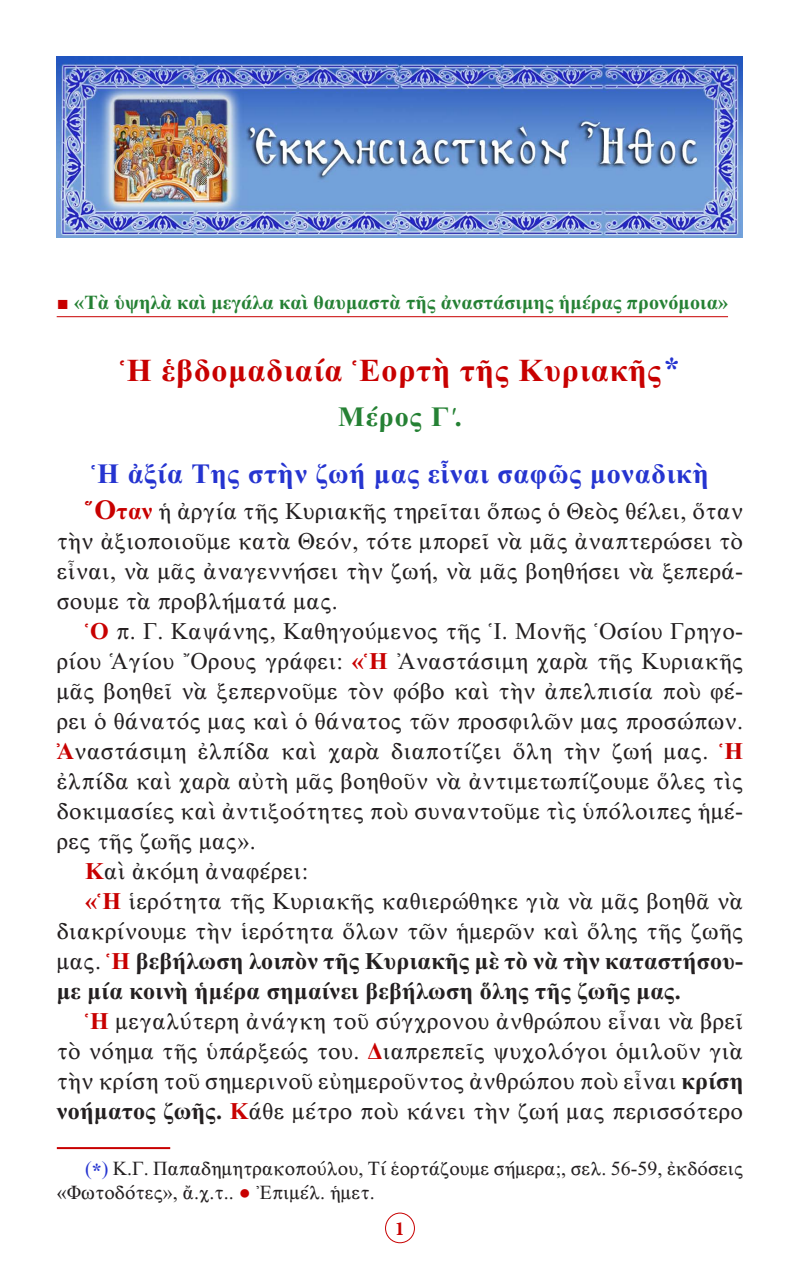
<style>
.page{position:relative;width:800px;height:1270px;background:#fff}
.page>*{position:absolute;margin:0;border:0;box-sizing:border-box;transform-origin:0 0}
.t1{font:32px "CTOS New Times Bold Test 1";letter-spacing:.03em;color:#c80000}
.t2{font:28px "CTOS New Times Bold Test 1";letter-spacing:.03em;color:#2534d0}
.t3{font:28px "CTOS New Times Bold Test 1";letter-spacing:.04em;color:#258134}
.t4{font:24px/30px "CTOS New Times Roman Test 1";letter-spacing:.015em;color:#231f20;text-align:justify}
.t5{font:20px/24px "CTOS New Times Roman Test 1";color:#231f20}
.t6{font:20px "CTOS New Times Bold Test 1";letter-spacing:.01em;color:#258134}
.t7{font:700 20px "Minion Pro";color:#c80000}
.s1{font-family:"Times New Roman";color:#c80000}
.s2{color:#2534d0}
.s3{font-family:"CTOS New Times Bold Test 1";font-size:28px;color:#c80000}
.s4{font-family:"CTOS New Times Bold Test 1";color:#c80000}
.s5{font-family:"CTOS New Times Bold Test 1"}
.s6{font-family:"CTOS New Times Bold Test 1";color:#2534d0}
.s7{color:#c80000}
</style>
<div class="page">
<div style="left:385px;top:1213px;width:30px;height:30px;border:1px solid #c80000;border-radius:50%"></div>
<hr style="left:57px;top:316px;width:671px;height:1px;background:#c80000">
<img style="left:57px;top:57px;width:685px;height:180px">
<hr style="left:57px;top:1147px;width:113px;height:2px;background:#c80000">
<p class="t6" style="left:57px;top:291px;width:673px"><span class="s1">■</span> «Τὰ ὑψηλὰ καὶ μεγάλα καὶ θαυμαστὰ τῆς ἀναστάσιμης ἡμέρας προνόμοια»</p>
<p class="t1" style="left:120px;top:352px;width:561px">Ἡ ἑβδομαδιαία Ἑορτὴ τῆς Κυριακῆς<span class="s2">*</span></p>
<p class="t3" style="left:338px;top:401px;width:125px">Μέρος Γ´.</p>
<p class="t2" style="left:91px;top:458px;width:619px">Ἡ ἀξία Της στὴν ζωή μας εἶναι σαφῶς μοναδικὴ</p>
<p class="t4" style="left:57px;top:496px;width:688px;text-indent:28px"><span class="s3">Ὅ</span><span class="s4">ταν</span> ἡ ἀργία τῆς Κυριακῆς τηρεῖται ὅπως ὁ Θεὸς θέλει, ὅταν τὴν ἀξιοποιοῦμε κατὰ Θεόν, τότε μπορεῖ νὰ μᾶς ἀναπτερώσει τὸ εἶναι, νὰ μᾶς ἀναγεννήσει τὴν ζωή, νὰ μᾶς βοηθήσει νὰ ξεπερά&shy;σουμε τὰ προβλήματά μας.</p>
<p class="t4" style="left:57px;top:616px;width:688px;text-indent:28px"><span class="s4">Ὁ</span> π. Γ. Καψάνης, Καθηγούμενος τῆς Ἱ. Μονῆς Ὁσίου Γρηγο&shy;ρίου Ἁγίου Ὄρους γράφει: <span class="s4">«Ἡ</span> Ἀναστάσιμη χαρὰ τῆς Κυριακῆς μᾶς βοηθεῖ νὰ ξεπερνοῦμε τὸν φόβο καὶ τὴν ἀπελπισία ποὺ φέ&shy;ρει ὁ θάνατός μας καὶ ὁ θάνατος τῶν προσφιλῶν μας προσώπων.<br><span class="s4">Ἀ</span>ναστάσιμη ἐλπίδα καὶ χαρὰ διαποτίζει ὅλη τὴν ζωή μας. <span class="s4">Ἡ </span>ἐλπίδα καὶ χαρὰ αὐτὴ μᾶς βοηθοῦν νὰ ἀντιμετωπίζουμε ὅλες τὶς δοκιμασίες καὶ ἀντιξοότητες ποὺ συναντοῦμε τὶς ὑπόλοιπες ἡμέ&shy;ρες τῆς ζωῆς μας».</p>
<p class="t4" style="left:85px;top:856px;width:225px"><span class="s4">Κ</span>αὶ ἀκόμη ἀναφέρει:</p>
<p class="t4" style="left:57px;top:886px;width:688px;text-indent:28px"><span class="s4">«Ἡ</span> ἱερότητα τῆς Κυριακῆς καθιερώθηκε γιὰ νὰ μᾶς βοηθᾶ νὰ διακρίνουμε τὴν ἱερότητα ὅλων τῶν ἡμερῶν καὶ ὅλης τῆς ζωῆς μας. <span class="s4">Ἡ</span> <span class="s5">βεβήλωση λοιπὸν τῆς Κυριακῆς μὲ τὸ νὰ τὴν καταστήσου&shy;με μία κοινὴ ἡμέρα σημαίνει βεβήλωση ὅλης τῆς ζωῆς μας.</span></p>
<p class="t4" style="left:57px;top:1006px;width:688px;text-indent:28px"><span class="s4">Ἡ</span> μεγαλύτερη ἀνάγκη τοῦ σύγχρονου ἀνθρώπου εἶναι νὰ βρεῖ τὸ νόημα τῆς ὑπάρξεώς του. <span class="s4">Δ</span>ιαπρεπεῖς ψυχολόγοι ὁμιλοῦν γιὰ τὴν κρίση τοῦ σημερινοῦ εὐημεροῦντος ἀνθρώπου ποὺ εἶναι <span class="s5">κρίση νοήματος ζωῆς.</span> <span class="s4">Κ</span>άθε μέτρο ποὺ κάνει τὴν ζωή μας περισσότερο</p>
<p class="t5" style="left:57px;top:1156px;width:688px;text-indent:28px"><span class="s2">(</span><span class="s6">*</span><span class="s2">)</span> Κ.Γ. Παπαδημητρακοπούλου, Τί ἑορτάζουμε σήμερα;, σελ. 56-59, ἐκδόσεις «Φωτοδότες», ἄ.χ.τ.. <span class="s7">●</span> Ἐπιμέλ. ἡμετ.</p>
<p class="t7" style="left:395px;top:1214px;width:11px">1</p>
</div>
